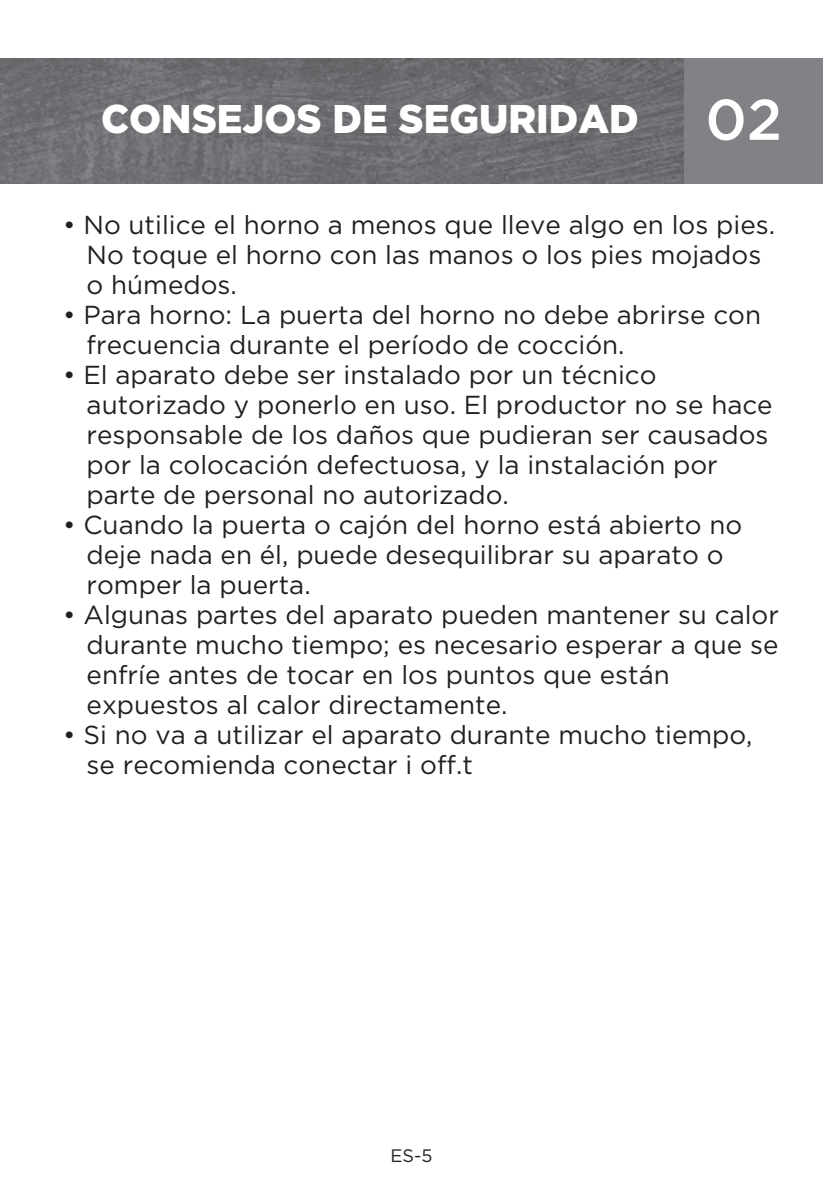
<style>
.page{position:relative;width:823px;height:1191px;background:#fff}
.page>*{position:absolute;margin:0;border:0;box-sizing:border-box;transform-origin:0 0}
.t1{font:900 40px "Gotham";color:#fff;scale:.96 1}
.t2{font:26px/30px "Gotham";color:#231f20}
.t3{font:18px "Gotham";color:#231f20}
.s1{font-weight:500;font-size:57.2px}
</style>
<div class="page">
<img style="left:0;top:58px;width:683px;height:126px">
<div style="left:683px;top:58px;width:139px;height:126px;background:#808285"></div>
<h1 class="t1" style="left:101px;top:95px;width:710px">CONSEJOS DE SEGURIDAD <span class="s1">02</span></h1>
<p class="t2" style="left:87px;top:210px;width:689px;text-indent:-23px">• No utilice el horno a menos que lleve algo en los pies.<br>No toque el horno con las manos o los pies mojados o húmedos.</p>
<p class="t2" style="left:87px;top:300px;width:675px;text-indent:-23px">• Para horno: La puerta del horno no debe abrirse con frecuencia durante el período de cocción.</p>
<p class="t2" style="left:87px;top:360px;width:687px;text-indent:-23px">• El aparato debe ser instalado por un técnico autorizado y ponerlo en uso. El productor no se hace responsable de los daños que pudieran ser causados por la colocación defectuosa, y la instalación por parte de personal no autorizado.</p>
<p class="t2" style="left:87px;top:510px;width:657px;text-indent:-23px">• Cuando la puerta o cajón del horno está abierto no deje nada en él, puede desequilibrar su aparato o romper la puerta.</p>
<p class="t2" style="left:87px;top:600px;width:693px;text-indent:-23px">• Algunas partes del aparato pueden mantener su calor durante mucho tiempo; es necesario esperar a que se enfríe antes de tocar en los puntos que están expuestos al calor directamente.</p>
<p class="t2" style="left:87px;top:720px;width:667px;text-indent:-23px">• Si no va a utilizar el aparato durante mucho tiempo, se recomienda conectar i off.t</p>
<p class="t3" style="left:390px;top:1144px;width:43px">ES-5</p>
</div>
